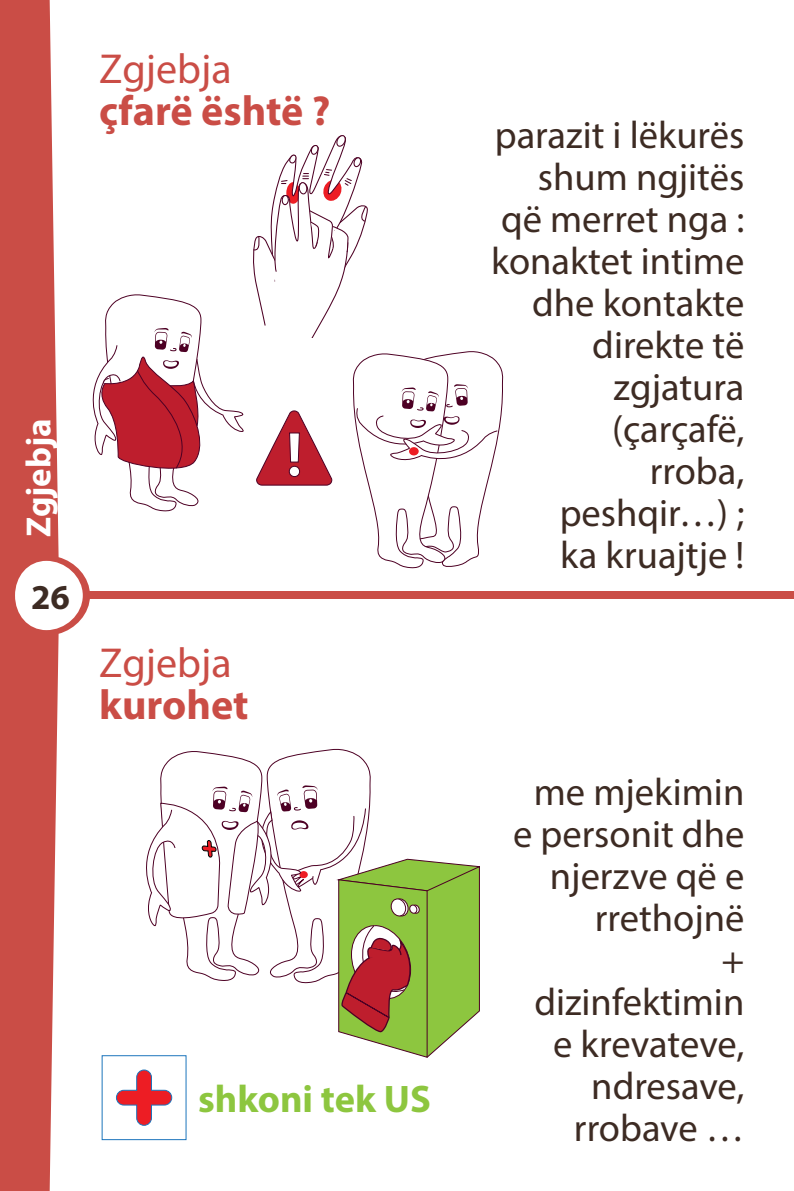
<style>
.page{position:relative;width:794px;height:1191px;background:#fff}
.page>*{position:absolute;margin:0;border:0;box-sizing:border-box;transform-origin:0 0}
.t1{font:700 condensed 64.05px "Myriad Pro";color:#fff;scale:1.07 1}
.t2{font:700 42px/42px "Myriad Pro";color:#ca4d46}
.t3{font:42px/42px "Myriad Pro";color:#ca4d46}
.t4{font:38.5px/42px "Myriad Pro";color:#3d2b23;text-align:right}
.t5{font:700 38.5px "Myriad Pro";color:#8dc63f}
.t6{font:700 35px "Myriad Pro";color:#fff}
.t7{font:700 35px "Myriad Pro";color:#3d2b23}
.s1{font-weight:400}
.s2{font-weight:700}
</style>
<div class="page">
<svg style="left:0;top:0;width:90px;height:1191px;fill:#ca4d46"></svg>
<div style="left:87px;top:591px;width:707px;height:8px;background:#ca4d46"></div>
<svg style="left:352px;top:351px;width:152px;height:218px"></svg>
<div style="left:409px;top:447px;width:10px;height:8px;background:#ed1d24;border-radius:50%"></div>
<svg style="left:81px;top:293px;width:163px;height:219px"></svg>
<svg style="left:146px;top:748px;width:334px;height:310px"></svg>
<svg style="left:253px;top:135px;width:114px;height:203px"></svg>
<svg style="left:256px;top:410px;width:77px;height:76px"></svg>
<div style="left:102px;top:1055px;width:84px;height:84px;background:#fff"></div>
<div style="left:102px;top:1055px;width:84px;height:85px;border:1px solid #1c75bc"></div>
<svg style="left:115px;top:1069px;width:58px;height:57px"></svg>
<p class="t2" style="left:99px;top:47px;width:233px"><span class="s1">Zgjebja </span>çfarë është ?</p>
<p class="t6" style="left:16px;top:537px;width:120px;rotate:-90deg">Zgjebja</p>
<p class="t7" style="left:31px;top:574px;width:40px">26</p>
<p class="t3" style="left:99px;top:641px;width:151px">Zgjebja <span class="s2">kurohet</span></p>
<p class="t1" style="left:286px;top:415px;width:17px">!</p>
<p class="t5" style="left:198px;top:1074px;width:234px">shkoni tek US</p>
<p class="t4" style="left:491px;top:113px;width:255px">parazit i lëkurës shum ngjitës që merret nga : konaktet intime dhe kontakte direkte të zgjatura (çarçafë,<br>rroba, peshqir…) ;<br>ka kruajtje !</p>
<p class="t4" style="left:513px;top:770px;width:233px">me mjekimin e personit dhe njerzve që e rrethojnë<br>+ dizinfektimin e krevateve, ndresave, rrobave …</p>
</div>
